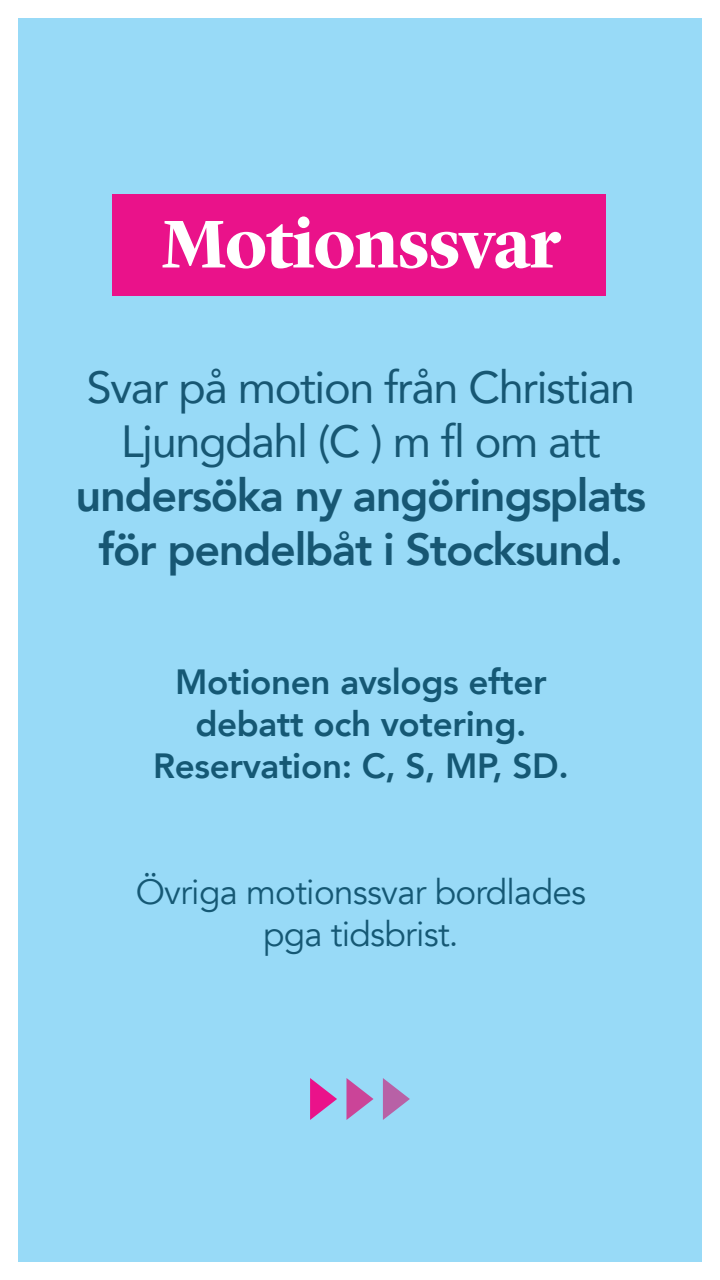
<style>
.page{position:relative;width:720px;height:1280px;background:#fff}
.page>*{position:absolute;margin:0;border:0;box-sizing:border-box;transform-origin:0 0}
.t1{font:700 70px "Lyon Display";letter-spacing:-.015em;color:#fff}
.t2{font:800 45px/54px "Avenir";letter-spacing:-.03em;color:#175773;text-align:center}
.t3{font:45px/54px "Avenir";letter-spacing:-.03em;color:#175773;text-align:center}
.t4{font:800 35px/42px "Avenir";letter-spacing:-.01em;color:#155874;text-align:center}
.t5{font:35px/42px "Avenir";letter-spacing:-.02em;color:#155874;text-align:center}
</style>
<div class="page">
<div style="left:18px;top:18px;width:684px;height:1244px;background:#98daf7"></div>
<div style="left:112px;top:195px;width:494px;height:101px;background:#ea128a"></div>
<svg style="left:347px;top:1078px;width:27px;height:42px"></svg>
<svg style="left:310px;top:1078px;width:27px;height:42px"></svg>
<svg style="left:383px;top:1078px;width:27px;height:42px"></svg>
<h1 class="t1" style="left:161px;top:191px;width:401px">Motionssvar</h1>
<p class="t3" style="left:87px;top:359px;width:550px">Svar på motion från Christian<br>Ljungdahl (C ) m fl om att</p>
<p class="t2" style="left:76px;top:469px;width:572px">undersöka ny angöringsplats för pendelbåt i Stocksund.</p>
<p class="t4" style="left:153px;top:661px;width:417px">Motionen avslogs efter debatt och votering.<br>Reservation: C, S, MP, SD.</p>
<p class="t5" style="left:136px;top:872px;width:452px">Övriga motionssvar bordlades pga tidsbrist.</p>
</div>
